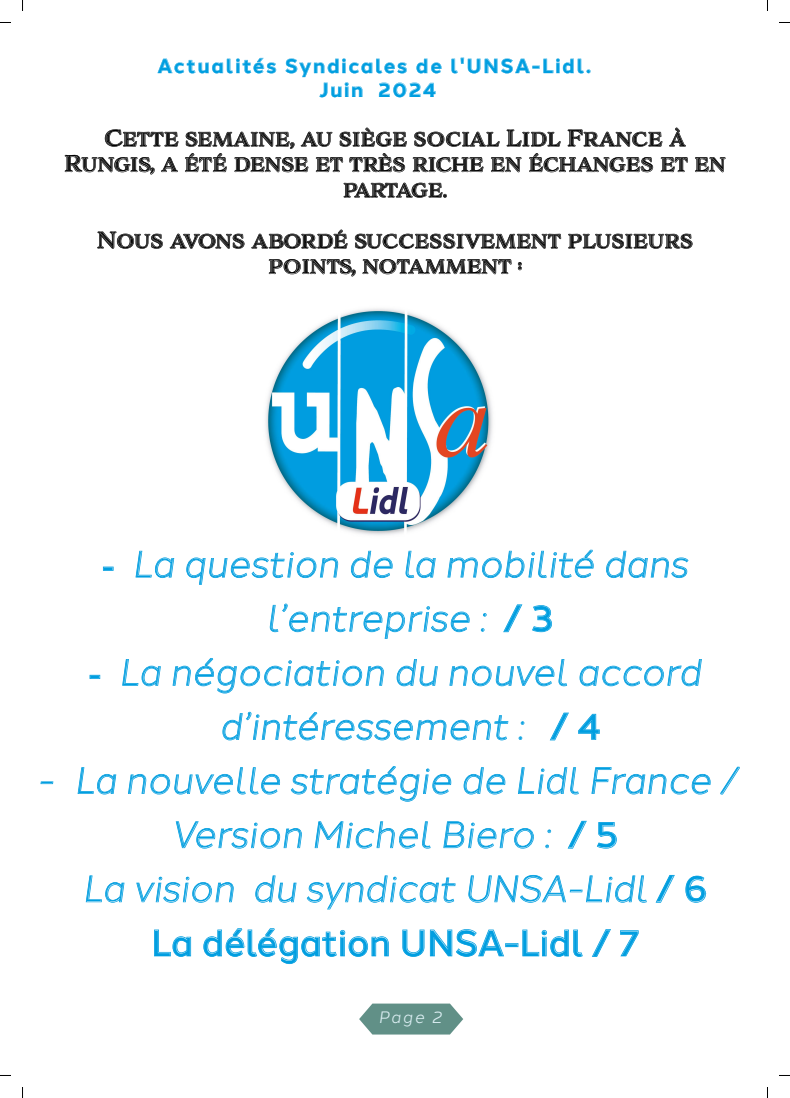
<style>
.page{position:relative;width:790px;height:1098px;background:#fff}
.page>*{position:absolute;margin:0;border:0;box-sizing:border-box;transform-origin:0 0}
.t1{font:italic 300 36px/54.1px "Halcom";color:#009ee0}
.t2{font:21.25px/25.5px "Adorn S Engraved";letter-spacing:-.02em;color:#000;text-align:center}
.t3{font:700 19.75px/23.8px "Halcom";letter-spacing:.095em;color:#009ee0;text-align:center}
.t4{font:italic 16.5px "Halcom";color:#dceff3}
.s1{font-family:"Times New Roman";font-weight:400;font-style:normal}
.s2{font-weight:400;font-style:normal}
</style>
<div class="page">
<svg style="left:359px;top:1003px;width:104px;height:31px;background:#779f97"></svg>
<svg style="left:40px;top:549px;width:699px;height:414px"></svg>
<svg style="left:157px;top:58px;width:433px;height:39px"></svg>
<svg style="left:65px;top:127px;width:660px;height:149px"></svg>
<img style="left:265px;top:308px;width:228px;height:227px">
<p class="t3" style="left:157px;top:53px;width:434px">Actualités Syndicales de l'UNSA-Lidl.<br>Juin 2024</p>
<p class="t2" style="left:64px;top:126px;width:663px">Cette semaine, au siège social Lidl France à<br>Rungis, a été dense et très riche en échanges et en partage.</p>
<p class="t2" style="left:97px;top:228px;width:597px">Nous avons abordé successivement plusieurs points, notamment :</p>
<p class="t1" style="left:266px;top:533px;width:423px;text-indent:-164px"><span class="s1">-</span> La question de la mobilité dans l’entreprise : <span class="s2">/ 3</span></p>
<p class="t1" style="left:219px;top:641px;width:483px;text-indent:-130px"><span class="s1">-</span> La négociation du nouvel accord d’intéressement : <span class="s2">/ 4</span></p>
<p class="t1" style="left:37px;top:750px;width:700px;text-align:center">- La nouvelle stratégie de Lidl France /<br>Version Michel Biero : <span class="s2">/ 5<br></span>La vision du syndicat UNSA-Lidl <span class="s2">/ 6<br>La délégation UNSA-Lidl / 7</span></p>
<p class="t4" style="left:378px;top:1003px;width:65px">Page 2</p>
</div>
